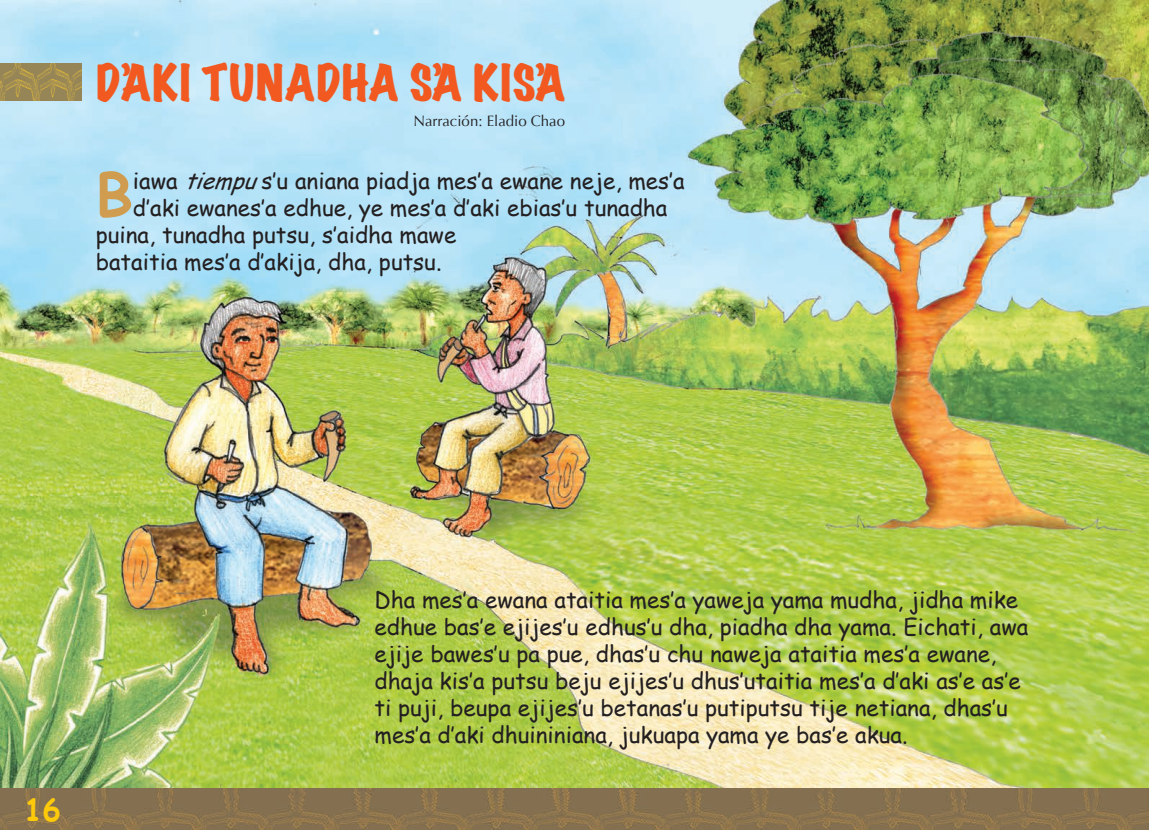
<style>
.page{position:relative;width:1149px;height:830px;background:#fff}
.page>*{position:absolute;margin:0;border:0;box-sizing:border-box;transform-origin:0 0}
.t1{font:700 58.8px "Comic Sans MS";color:#d09c50}
.t2{font:expanded 45px "Marker Felt";letter-spacing:.03em;color:#f15921}
.t3{font:700 30px "Comic Sans MS";color:#feca0a}
.t4{font:22.5px/27px "Comic Sans MS";color:#231f20}
.t5{font:15px "Optima";color:#231f20}
.s1{font-style:italic}
</style>
<div class="page">
<img style="left:0;top:0;width:1148px;height:829px">
<img style="left:0;top:64px;width:81px;height:37px">
<h2 class="t2" style="left:96px;top:59px;width:470px">D’AKI TUNADHA S’A KIS’A</h2>
<p class="t5" style="left:413px;top:112px;width:153px">Narración: Eladio Chao</p>
<h1 class="t1" style="left:96px;top:151px;width:39px">B</h1>
<p class="t4" style="left:133px;top:167px;width:553px">iawa <span class="s1">tiempu</span>s’u aniana piadja mes’a ewane neje, mes’a</p>
<p class="t4" style="left:133px;top:194px;width:536px">d’aki ewanes’a edhue, ye mes’a d’aki ebias’u tunadha</p>
<p class="t4" style="left:96px;top:221px;width:362px">puina, tunadha putsu, s’aidha mawe</p>
<p class="t4" style="left:96px;top:248px;width:347px">bataitia mes’a d’akija, dha, putsu.</p>
<h3 class="t3" style="left:24px;top:787px;width:38px">16</h3>
<p class="t4" style="left:374px;top:585px;width:655px">Dha mes’a ewana ataitia mes’a yaweja yama mudha, jidha mike edhue bas’e ejijes’u edhus’u dha, piadha dha yama. Eichati, awa ejije bawes’u pa pue, dhas’u chu naweja ataitia mes’a ewane, dhaja kis’a putsu beju ejijes’u dhus’utaitia mes’a d’aki as’e as’e ti puji, beupa ejijes’u betanas’u putiputsu tije netiana, dhas’u mes’a d’aki dhuininiana, jukuapa yama ye bas’e akua.</p>
</div>
